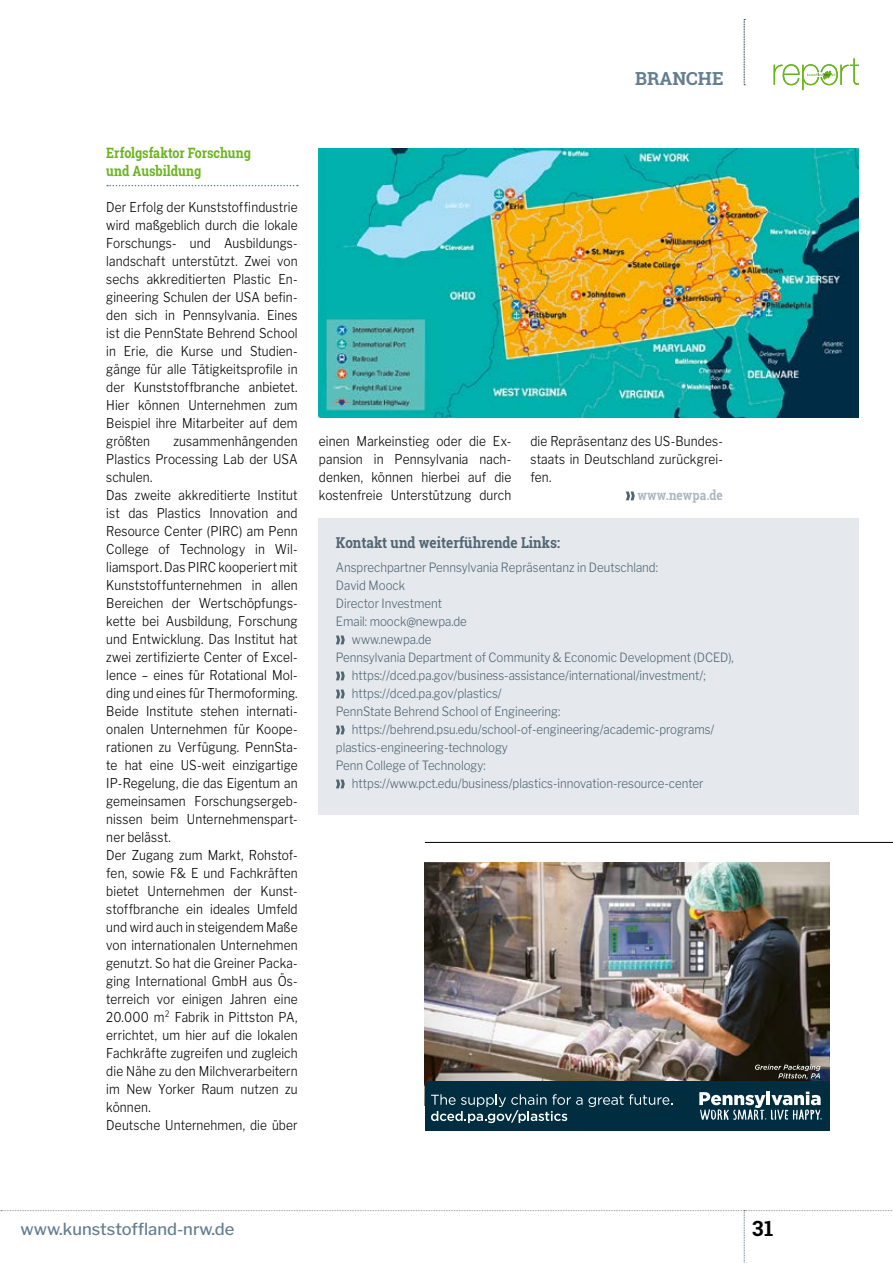
<style>
.page{position:relative;width:893px;height:1263px;background:#fff}
.page>*{position:absolute;margin:0;border:0;box-sizing:border-box;transform-origin:0 0}
.t1{font:700 21px "Roboto Slab";color:#000}
.t2{font:700 18px "Roboto Slab";color:#637e90}
.t3{font:500 16.5px "Libre Franklin";color:#637e90}
.t4{font:700 15px "Roboto Slab";color:#506673;scale:.9 1}
.t5{font:700 14.25px/18px "Roboto Slab";letter-spacing:-.005em;color:#6cb41e;scale:.88 1}
.t6{font:300 13.5px/18px "Libre Franklin";letter-spacing:.01em;color:#000;text-align:justify;scale:.88 1}
.t7{font:700 13.5px "Roboto Slab";color:#adb7c1;scale:.88 1}
.t8{font:300 12.75px "Libre Franklin";color:#506673;scale:.9 1}
</style>
<div class="page">
<img style="left:425px;top:862px;width:404px;height:219px">
<div style="left:425px;top:1081px;width:404px;height:50px;background:#002e40"></div>
<svg style="left:699px;top:1091px;width:123px;height:29px"></svg>
<svg style="left:755px;top:1064px;width:66px;height:15px"></svg>
<svg style="left:431px;top:1094px;width:241px;height:29px"></svg>
<hr style="left:425px;top:842px;width:468px;height:1px;background:#000">
<img style="left:319px;top:148px;width:540px;height:269px">
<svg style="left:107px;top:185px;width:191px;height:1px"></svg>
<svg style="left:626px;top:491px;width:9px;height:9px"></svg>
<div style="left:319px;top:518px;width:540px;height:297px;background:#e5e8ec"></div>
<svg style="left:336px;top:635px;width:9px;height:9px"></svg>
<svg style="left:336px;top:671px;width:9px;height:9px"></svg>
<svg style="left:336px;top:689px;width:9px;height:9px"></svg>
<svg style="left:336px;top:725px;width:9px;height:9px"></svg>
<svg style="left:336px;top:779px;width:9px;height:9px"></svg>
<svg style="left:1px;top:1210px;width:892px;height:53px"></svg>
<svg style="left:744px;top:19px;width:1px;height:66px"></svg>
<svg style="left:774px;top:58px;width:85px;height:32px"></svg>
<h2 class="t2" style="left:635px;top:66px;width:90px">BRANCHE</h2>
<p class="t5" style="left:106px;top:144px;width:166px">Erfolgsfaktor Forschung und Ausbildung</p>
<p class="t6" style="left:106px;top:198px;width:219px">Der Erfolg der Kunststoffindustrie wird maßgeblich durch die lokale Forschungs- und Ausbildungs&shy;landschaft unterstützt. Zwei von sechs akkreditierten Plastic En&shy;gineering Schulen der USA befin&shy;den sich in Pennsylvania. Eines ist die PennState Behrend School in Erie, die Kurse und Studien&shy;gänge für alle Tätigkeitsprofile in der Kunststoffbranche anbietet.<br>Hier können Unternehmen zum Beispiel ihre Mitarbeiter auf dem größten</p>
<p class="t6" style="left:106px;top:432px;width:219px;text-align:left;text-indent:67px">zusammenhängenden<br>Plastics Processing Lab der USA schulen.<br>Das zweite akkreditierte Institut ist das Plastics Innovation and<br>Resource Center (PIRC) am Penn<br>College of Technology in Wil&shy;liamsport. Das PIRC kooperiert mit<br>Kunststoffunternehmen in allen<br>Bereichen der Wertschöpfungs&shy;kette bei Ausbildung, Forschung und Entwicklung. Das Institut hat zwei zertifizierte Center of Excel&shy;lence – eines für Rotational Mol&shy;ding und eines für Thermoforming.<br>Beide Institute stehen internati&shy;onalen Unternehmen für Koope&shy;rationen zu Verfügung. PennSta&shy;te hat eine US-weit einzigartige<br>IP-Regelung, die das Eigentum an gemeinsamen Forschungsergeb&shy;nissen beim Unternehmenspart&shy;ner belässt.<br>Der Zugang zum Markt, Rohstof&shy;fen, sowie F&amp; E und Fachkräften bietet Unternehmen der Kunst&shy;stoffbranche ein ideales Umfeld und wird auch in steigendem Maße von internationalen Unternehmen genutzt. So hat die Greiner Packa&shy;ging International GmbH aus Ös&shy;terreich vor einigen Jahren eine<br>20.000 m² Fabrik in Pittston PA, errichtet, um hier auf die lokalen<br>Fachkräfte zugreifen und zugleich die Nähe zu den Milchverarbeitern im New Yorker Raum nutzen zu können.<br>Deutsche Unternehmen, die über</p>
<p class="t6" style="left:319px;top:432px;width:220px">einen Markeinstieg oder die Ex&shy;pansion in Pennsylvania nach&shy;denken, können hierbei auf die kostenfreie Unterstützung durch</p>
<p class="t6" style="left:530px;top:432px;width:220px">die Repräsentanz des US-Bundes&shy;staats in Deutschland zurückgrei&shy;fen.</p>
<p class="t7" style="left:637px;top:486px;width:99px">www.newpa.de</p>
<p class="t4" style="left:336px;top:533px;width:250px">Kontakt und weiterführende Links:</p>
<p class="t8" style="left:336px;top:560px;width:359px">Ansprechpartner Pennsylvania Repräsentanz in Deutschland:</p>
<p class="t8" style="left:336px;top:578px;width:78px">David Moock</p>
<p class="t8" style="left:336px;top:596px;width:119px">Director Investment</p>
<p class="t8" style="left:336px;top:614px;width:147px">Email: moock@newpa.de</p>
<p class="t8" style="left:352px;top:632px;width:90px">www.newpa.de</p>
<p class="t8" style="left:336px;top:650px;width:444px">Pennsylvania Department of Community &amp; Economic Development (DCED),</p>
<p class="t8" style="left:352px;top:668px;width:395px">https://dced.pa.gov/business-assistance/international/investment/;</p>
<p class="t8" style="left:352px;top:686px;width:168px">https://dced.pa.gov/plastics/</p>
<p class="t8" style="left:336px;top:704px;width:251px">PennState Behrend School of Engineering:</p>
<p class="t8" style="left:352px;top:722px;width:404px">https://behrend.psu.edu/school-of-engineering/academic-programs/</p>
<p class="t8" style="left:336px;top:740px;width:193px">plastics-engineering-technology</p>
<p class="t8" style="left:336px;top:758px;width:168px">Penn College of Technology:</p>
<p class="t8" style="left:352px;top:776px;width:392px">https://www.pct.edu/business/plastics-innovation-resource-center</p>
<p class="t3" style="left:21px;top:1219px;width:215px">www.kunststoffland-nrw.de</p>
<h1 class="t1" style="left:752px;top:1213px;width:23px">31</h1>
</div>
